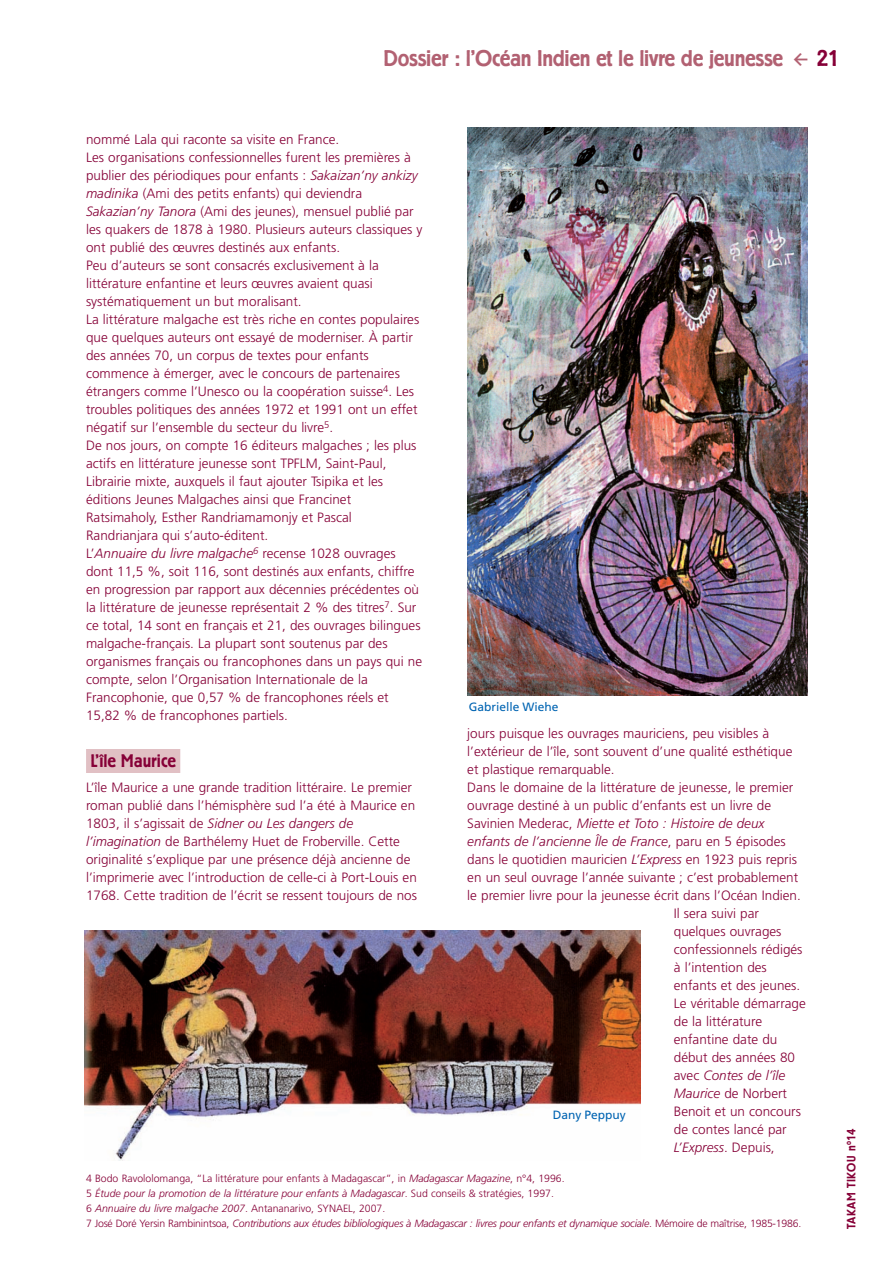
<style>
.page{position:relative;width:893px;height:1263px;background:#fff}
.page>*{position:absolute;margin:0;border:0;box-sizing:border-box;transform-origin:0 0}
.t1{font:500 22.5px "Berliner Grotesk";letter-spacing:-.015em;color:#b26172}
.t2{font:500 18px "Berliner Grotesk";color:#860037}
.t3{font:300 13.5px/18px "Frutiger";color:#860037}
.t4{font:italic 300 13.5px "Frutiger";color:#860037}
.t5{font:12px "Frutiger";color:#0164b2}
.t6{font:500 12px "Berliner Grotesk";letter-spacing:.035em;color:#860037}
.t7{font:italic 300 10.5px/15px "Frutiger";letter-spacing:-.015em;color:#860037}
.s1{font-family:"Flesh Plain";font-weight:400;font-size:18px}
.s2{color:#860037}
.s3{font-style:italic}
.s4{font-style:normal}
</style>
<div class="page">
<img style="left:84px;top:127px;width:724px;height:1034px">
<h1 class="t1" style="left:384px;top:50px;width:457px">Dossier : l’Océan Indien et le livre de jeunesse <span class="s1">g</span> <span class="s2">21</span></h1>
<p class="t3" style="left:86px;top:132px;width:338px">nommé Lala qui raconte sa visite en France.<br>Les organisations confessionnelles furent les premières à publier des périodiques pour enfants : <span class="s3">Sakaizan’ny ankizy madinika</span> (Ami des petits enfants) qui deviendra <span class="s3">Sakazian’ny Tanora</span> (Ami des jeunes), mensuel publié par les quakers de 1878 à 1980. Plusieurs auteurs classiques y ont publié des œuvres destinés aux enfants.<br>Peu d’auteurs se sont consacrés exclusivement à la littérature enfantine et leurs œuvres avaient quasi systématiquement un but moralisant.<br>La littérature malgache est très riche en contes populaires que quelques auteurs ont essayé de moderniser. À partir des années 70, un corpus de textes pour enfants commence à émerger, avec le concours de partenaires étrangers comme l’Unesco ou la coopération suisse<sup>4</sup>. Les troubles politiques des années 1972 et 1991 ont un effet négatif sur l’ensemble du secteur du livre<sup>5</sup>.<br>De nos jours, on compte 16 éditeurs malgaches ; les plus actifs en littérature jeunesse sont TPFLM, Saint-Paul, Librairie mixte, auxquels il faut ajouter Tsipika et les éditions Jeunes Malgaches ainsi que Francinet Ratsimaholy, Esther Randriamamonjy et Pascal Randrianjara qui s’auto-éditent.<br>L’<span class="s3">Annuaire du livre malgache</span><sup>6</sup> recense 1028 ouvrages dont 11,5 %, soit 116, sont destinés aux enfants, chiffre en progression par rapport aux décennies précédentes où la littérature de jeunesse représentait 2 % des titres<sup>7</sup>. Sur ce total, 14 sont en français et 21, des ouvrages bilingues malgache-français. La plupart sont soutenus par des organismes français ou francophones dans un pays qui ne compte, selon l’Organisation Internationale de la Francophonie, que 0,57 % de francophones réels et 15,82 % de francophones partiels.</p>
<h2 class="t2" style="left:90px;top:754px;width:87px">L’île Maurice</h2>
<p class="t3" style="left:86px;top:780px;width:332px">L’île Maurice a une grande tradition littéraire. Le premier roman publié dans l’hémisphère sud l’a été à Maurice en 1803, il s’agissait de <span class="s3">Sidner ou Les dangers de l’imagination</span> de Barthélemy Huet de Froberville. Cette originalité s’explique par une présence déjà ancienne de l’imprimerie avec l’introduction de celle-ci à Port-Louis en 1768. Cette tradition de l’écrit se ressent toujours de nos</p>
<p class="t5" style="left:469px;top:702px;width:91px">Gabrielle Wiehe</p>
<p class="t3" style="left:467px;top:726px;width:303px">jours puisque les ouvrages mauriciens, peu visibles à</p>
<p class="t3" style="left:467px;top:744px;width:327px">l’extérieur de l’île, sont souvent d’une qualité esthétique</p>
<p class="t3" style="left:467px;top:761px;width:149px">et plastique remarquable.</p>
<p class="t3" style="left:467px;top:779px;width:328px">Dans le domaine de la littérature de jeunesse, le premier</p>
<p class="t3" style="left:467px;top:797px;width:305px">ouvrage destiné à un public d’enfants est un livre de</p>
<p class="t4" style="left:467px;top:818px;width:299px"><span class="s4">Savinien Mederac,</span> Miette et Toto : Histoire de deux</p>
<p class="t4" style="left:467px;top:836px;width:320px">enfants de l’ancienne Île de France<span class="s4">, paru en 5 épisodes</span></p>
<p class="t3" style="left:467px;top:851px;width:331px">dans le quotidien mauricien <span class="s3">L’Express</span> en 1923 puis repris</p>
<p class="t3" style="left:467px;top:869px;width:332px">en un seul ouvrage l’année suivante ; c’est probablement</p>
<p class="t3" style="left:467px;top:887px;width:335px">le premier livre pour la jeunesse écrit dans l’Océan Indien.</p>
<p class="t3" style="left:674px;top:905px;width:87px">Il sera suivi par</p>
<p class="t3" style="left:674px;top:923px;width:109px">quelques ouvrages</p>
<p class="t3" style="left:674px;top:941px;width:130px">confessionnels rédigés</p>
<p class="t3" style="left:674px;top:959px;width:95px">à l’intention des</p>
<p class="t3" style="left:674px;top:977px;width:128px">enfants et des jeunes.</p>
<p class="t3" style="left:674px;top:995px;width:133px">Le véritable démarrage</p>
<p class="t3" style="left:674px;top:1013px;width:90px">de la littérature</p>
<p class="t3" style="left:674px;top:1031px;width:105px">enfantine date du</p>
<p class="t3" style="left:674px;top:1049px;width:123px">début des années 80</p>
<p class="t4" style="left:674px;top:1070px;width:113px"><span class="s4">avec</span> Contes de l’île</p>
<p class="t3" style="left:674px;top:1085px;width:115px"><span class="s3">Maurice</span> de Norbert</p>
<p class="t3" style="left:674px;top:1103px;width:129px">Benoit et un concours</p>
<p class="t3" style="left:674px;top:1121px;width:114px">de contes lancé par</p>
<p class="t4" style="left:674px;top:1142px;width:102px">L’Express<span class="s4">. Depuis,</span></p>
<p class="t5" style="left:553px;top:1110px;width:74px">Dany Peppuy</p>
<p class="t7" style="left:86px;top:1171px;width:717px"><span class="s4">4 Bodo Ravololomanga, “La littérature pour enfants à Madagascar”, in</span> Madagascar Magazine<span class="s4">, n°4, 1996.<br>5</span> Étude pour la promotion de la littérature pour enfants à Madagascar<span class="s4">. Sud conseils &amp; stratégies, 1997.<br>6</span> Annuaire du livre malgache 2007<span class="s4">. Antananarivo, SYNAEL, 2007.<br>7 José Doré Yersin Rambinintsoa,</span> Contributions aux études bibliologiques à Madagascar : livres pour enfants et dynamique sociale<span class="s4">. Mémoire de maîtrise, 1985-1986.</span></p>
<p class="t6" style="left:847px;top:1229px;width:102px;rotate:-90deg">TAKAM TIKOU nº14</p>
</div>
